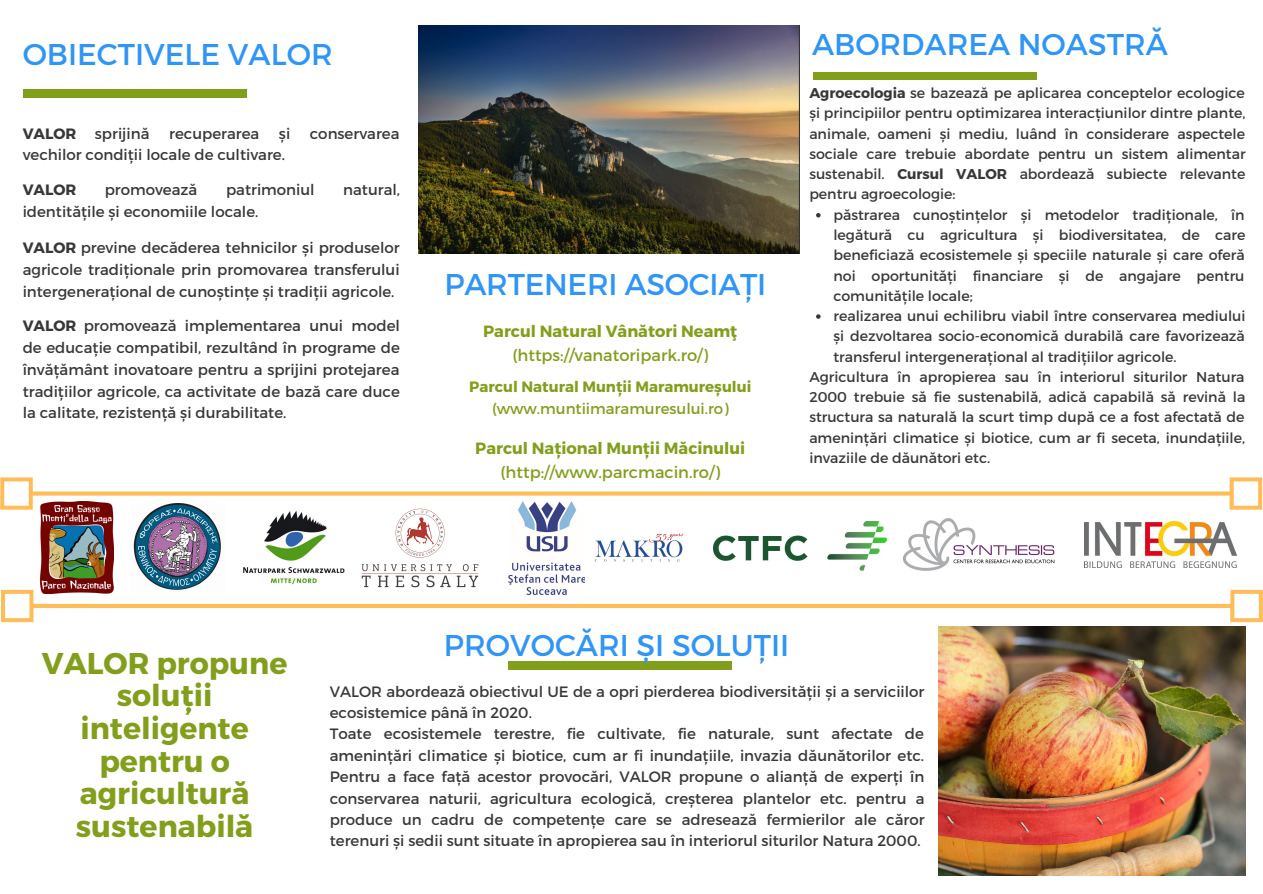
<style>
.page{position:relative;width:1263px;height:894px;background:#fff}
.page>*{position:absolute;margin:0;border:0;box-sizing:border-box;transform-origin:0 0}
.t1{font:30px "Montserrat";color:#2f95f6}
.t2{font:700 30px/32.5px "Montserrat";color:#819f1b;text-align:center}
.t3{font:700 16.2px/24.2px "Montserrat";color:#819f1b;text-align:center}
.t4{font:15px/21.3px "Montserrat";color:#383838;text-align:justify}
.t5{font:700 15px/22.2px "Montserrat";color:#819f1b;text-align:center}
.t6{font:700 15px "Montserrat";color:#383838}
.t7{font:14.25px/20.2px "Montserrat";color:#383838;text-align:justify}
.s1{font-weight:700}
.s2{font-weight:400}
</style>
<div class="page">
<div style="left:23px;top:89px;width:224px;height:8px;background:#819f1b"></div>
<img style="left:39px;top:509px;width:74px;height:80px">
<img style="left:243px;top:511px;width:102px;height:74px">
<img style="left:361px;top:509px;width:118px;height:79px">
<img style="left:508px;top:509px;width:77px;height:80px">
<img style="left:594px;top:533px;width:89px;height:29px">
<img style="left:713px;top:521px;width:174px;height:49px">
<img style="left:1084px;top:521px;width:152px;height:46px">
<img style="left:902px;top:518px;width:153px;height:53px">
<div style="left:508px;top:661px;width:224px;height:8px;background:#819f1b"></div>
<svg style="left:816px;top:213px;width:5px;height:4px"></svg>
<svg style="left:816px;top:314px;width:5px;height:5px"></svg>
<div style="left:813px;top:72px;width:224px;height:8px;background:#819f1b"></div>
<svg style="left:0;top:477px;width:1262px;height:32px"></svg>
<svg style="left:1px;top:589px;width:1262px;height:33px"></svg>
<img style="left:132px;top:503px;width:92px;height:89px">
<img style="left:939px;top:626px;width:307px;height:248px">
<img style="left:418px;top:25px;width:382px;height:229px">
<p class="t1" style="left:23px;top:35px;width:312px">OBIECTIVELE VALOR</p>
<p class="t4" style="left:23px;top:122px;width:128px"><span class="s1">VALOR</span> sprijină</p>
<p class="t4" style="left:169px;top:122px;width:92px">recuperarea</p>
<p class="t4" style="left:279px;top:122px;width:13px">și</p>
<p class="t4" style="left:310px;top:122px;width:91px">conservarea</p>
<p class="t4" style="left:23px;top:143px;width:264px">vechilor condiții locale de cultivare.</p>
<p class="t6" style="left:23px;top:180px;width:55px">VALOR</p>
<p class="t4" style="left:105px;top:178px;width:94px">promovează</p>
<p class="t4" style="left:226px;top:178px;width:90px">patrimoniul</p>
<p class="t4" style="left:343px;top:178px;width:58px">natural,</p>
<p class="t4" style="left:23px;top:200px;width:237px">identitățile și economiile locale.</p>
<p class="t4" style="left:23px;top:236px;width:379px;line-height:21.8px"><span class="s1">VALOR</span> previne decăderea tehnicilor și produselor agricole tradiționale prin promovarea transferului intergenerațional de cunoștințe și tradiții agricole.</p>
<p class="t4" style="left:23px;top:314px;width:379px;line-height:21.8px"><span class="s1">VALOR</span> promovează implementarea unui model de educație compatibil, rezultând în programe de învățământ inovatoare pentru a sprijini protejarea tradițiilor agricole, ca activitate de bază care duce la calitate, rezistență și durabilitate.</p>
<p class="t1" style="left:444px;top:264px;width:323px">PARTENERI ASOCIAȚI</p>
<p class="t3" style="left:483px;top:318px;width:256px">Parcul Natural Vânători Neamţ <span class="s2">(https://vanatoripark.ro/)</span></p>
<p class="t5" style="left:469px;top:375px;width:284px">Parcul Natural Munții Maramureșului <span class="s2">(www.muntiimaramuresului.ro)</span></p>
<p class="t3" style="left:475px;top:435px;width:271px">Parcul Național Munții Măcinului <span class="s2">(http://www.parcmacin.ro/)</span></p>
<p class="t1" style="left:812px;top:25px;width:357px">ABORDAREA NOASTRĂ</p>
<p class="t7" style="left:809px;top:82px;width:438px"><span class="s1">Agroecologia</span> se bazează pe aplicarea conceptelor ecologice și principiilor pentru optimizarea interacțiunilor dintre plante, animale, oameni și mediu, luând în considerare aspectele sociale care trebuie abordate pentru un sistem alimentar sustenabil. <span class="s1">Cursul VALOR</span> abordează subiecte relevante pentru agroecologie:</p>
<p class="t7" style="left:833px;top:204px;width:413px">păstrarea cunoștințelor și metodelor tradiționale, în legătură cu agricultura și biodiversitatea, de care beneficiază ecosistemele și speciile naturale și care oferă noi oportunități financiare și de angajare pentru comunitățile locale;</p>
<p class="t7" style="left:833px;top:305px;width:414px">realizarea unui echilibru viabil între conservarea mediului și dezvoltarea socio-economică durabilă care favorizează transferul intergenerațional al tradițiilor agricole.</p>
<p class="t7" style="left:809px;top:366px;width:438px">Agricultura în apropierea sau în interiorul siturilor Natura 2000 trebuie să fie sustenabilă, adică capabilă să revină la structura sa naturală la scurt timp după ce a fost afectată de amenințări climatice și biotice, cum ar fi seceta, inundațiile, invaziile de dăunători etc.</p>
<p class="t2" style="left:42px;top:645px;width:247px">VALOR propune soluții inteligente pentru o agricultură sustenabilă</p>
<p class="t1" style="left:444px;top:625px;width:347px">PROVOCĂRI ȘI SOLUȚII</p>
<p class="t4" style="left:330px;top:679px;width:596px">VALOR abordează obiectivul UE de a opri pierderea biodiversității și a serviciilor ecosistemice până în 2020.</p>
<p class="t4" style="left:330px;top:722px;width:596px">Toate ecosistemele terestre, fie cultivate, fie naturale, sunt afectate de amenințări climatice și biotice, cum ar fi inundațiile, invazia dăunătorilor etc.<br>Pentru a face față acestor provocări, VALOR propune o alianță de experți în conservarea naturii, agricultura ecologică, creșterea plantelor etc. pentru a produce un cadru de competențe care se adresează fermierilor ale căror terenuri și sedii sunt situate în apropierea sau în interiorul siturilor Natura 2000.</p>
</div>
